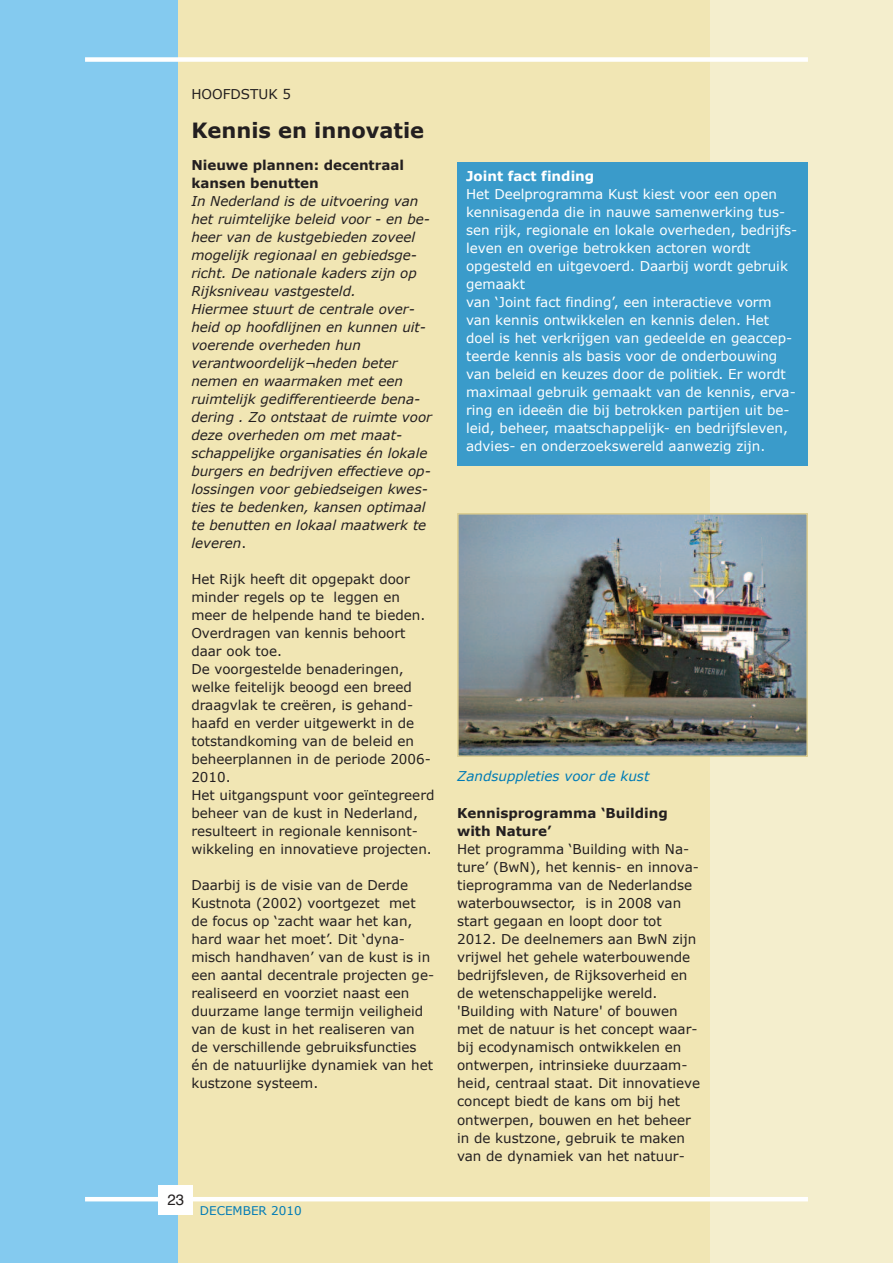
<style>
.page{position:relative;width:893px;height:1263px;background:#fff}
.page>*{position:absolute;margin:0;border:0;box-sizing:border-box;transform-origin:0 0}
.t1{font:700 21px "Verdana";color:#231f20}
.t2{font:15px "Helvetica";color:#231f20}
.t3{font:13.5px/18px "Verdana";color:#231f20}
.t4{font:13.5px/18px "Verdana";color:#fff}
.t5{font:italic 13.5px/18px "Verdana";color:#231f20}
.t6{font:700 13.5px/18px "Verdana";color:#231f20}
.t7{font:italic 13.5px "Verdana";color:#007bb6}
.t8{font:700 13.5px "Verdana";color:#fff}
.t9{font:12px "Verdana";color:#007bb6}
.s1{font-style:normal}
</style>
<div class="page">
<div style="left:0;top:0;width:179px;height:1263px;background:#84caef"></div>
<div style="left:179px;top:0;width:531px;height:1263px;background:#f1e6b4"></div>
<div style="left:710px;top:0;width:183px;height:1263px;background:#f4eecd"></div>
<div style="left:85px;top:57px;width:723px;height:5px;background:#fff"></div>
<hr style="left:85px;top:1197px;width:723px;height:4px;background:#fff">
<div style="left:159px;top:1185px;width:34px;height:30px;background:#fff"></div>
<hr style="left:0;top:0;width:1px;height:1263px;background:#f4eecd">
<div style="left:457px;top:162px;width:351px;height:303px;background:#3a9bca"></div>
<img style="left:460px;top:516px;width:345px;height:238px">
<div style="left:457px;top:513px;width:351px;height:244px;border:2px solid #dacc8f"></div>
<p class="t3" style="left:191px;top:84px;width:101px">HOOFDSTUK 5</p>
<h1 class="t1" style="left:191px;top:117px;width:234px">Kennis en innovatie</h1>
<p class="t6" style="left:191px;top:156px;width:214px">Nieuwe plannen: decentraal kansen benutten</p>
<p class="t5" style="left:191px;top:192px;width:242px">In Nederland is de uitvoering van het ruimtelijke beleid voor - en be&shy;heer van de kustgebieden zoveel mogelijk regionaal en gebiedsge&shy;richt. De nationale kaders zijn op<br>Rijksniveau vastgesteld.<br>Hiermee stuurt de centrale over&shy;heid op hoofdlijnen en kunnen uit&shy;voerende overheden hun verantwoordelijk¬heden beter nemen en waarmaken met een ruimtelijk gedifferentieerde bena&shy;dering . Zo ontstaat de ruimte voor deze overheden om met maat&shy;schappelijke organisaties én lokale burgers en bedrijven effectieve op&shy;lossingen voor gebiedseigen kwes&shy;ties te bedenken, kansen optimaal te benutten en lokaal maatwerk te leveren<span class="s1">.</span></p>
<p class="t3" style="left:191px;top:570px;width:245px">Het Rijk heeft dit opgepakt door minder regels op te leggen en meer de helpende hand te bieden.<br>Overdragen van kennis behoort daar ook toe.<br>De voorgestelde benaderingen, welke feitelijk beoogd een breed draagvlak te creëren, is gehand&shy;haafd en verder uitgewerkt in de totstandkoming van de beleid en beheerplannen in de periode 2006-<br>2010.<br>Het uitgangspunt voor geïntegreerd beheer van de kust in Nederland, resulteert in regionale kennisont&shy;wikkeling en innovatieve projecten.</p>
<p class="t3" style="left:191px;top:876px;width:244px">Daarbij is de visie van de Derde<br>Kustnota (2002) voortgezet met de focus op ‘zacht waar het kan, hard waar het moet’. Dit ‘dyna&shy;misch handhaven’ van de kust is in een aantal decentrale projecten ge&shy;realiseerd en voorziet naast een duurzame lange termijn veiligheid van de kust in het realiseren van de verschillende gebruiksfuncties én de natuurlijke dynamiek van het kustzone systeem.</p>
<p class="t2" style="left:167px;top:1193px;width:18px">23</p>
<p class="t9" style="left:200px;top:1203px;width:103px">DECEMBER 2010</p>
<p class="t8" style="left:466px;top:167px;width:130px">Joint fact finding</p>
<p class="t4" style="left:466px;top:185px;width:333px">Het Deelprogramma Kust kiest voor een open kennisagenda die in nauwe samenwerking tus&shy;sen rijk, regionale en lokale overheden, bedrijfs&shy;leven en overige betrokken actoren wordt opgesteld en uitgevoerd. Daarbij wordt gebruik gemaakt<br>van ‘Joint fact finding’, een interactieve vorm van kennis ontwikkelen en kennis delen. Het doel is het verkrijgen van gedeelde en geaccep&shy;teerde kennis als basis voor de onderbouwing van beleid en keuzes door de politiek. Er wordt maximaal gebruik gemaakt van de kennis, erva&shy;ring en ideeën die bij betrokken partijen uit be&shy;leid, beheer, maatschappelijk- en bedrijfsleven, advies- en onderzoekswereld aanwezig zijn.</p>
<p class="t7" style="left:457px;top:767px;width:194px">Zandsuppleties voor de kust</p>
<p class="t6" style="left:457px;top:804px;width:212px">Kennisprogramma ‘Building with Nature’</p>
<p class="t3" style="left:457px;top:840px;width:244px">Het programma ‘Building with Na&shy;ture’ (BwN), het kennis- en innova&shy;tieprogramma van de Nederlandse waterbouwsector, is in 2008 van start gegaan en loopt door tot 2012. De deelnemers aan BwN zijn vrijwel het gehele waterbouwende bedrijfsleven, de Rijksoverheid en de wetenschappelijke wereld. 'Building with Nature' of bouwen met de natuur is het concept waar&shy;bij ecodynamisch ontwikkelen en ontwerpen, intrinsieke duurzaam&shy;heid, centraal staat. Dit innovatieve concept biedt de kans om bij het ontwerpen, bouwen en het beheer in de kustzone, gebruik te maken van de dynamiek van het natuur-</p>
</div>
